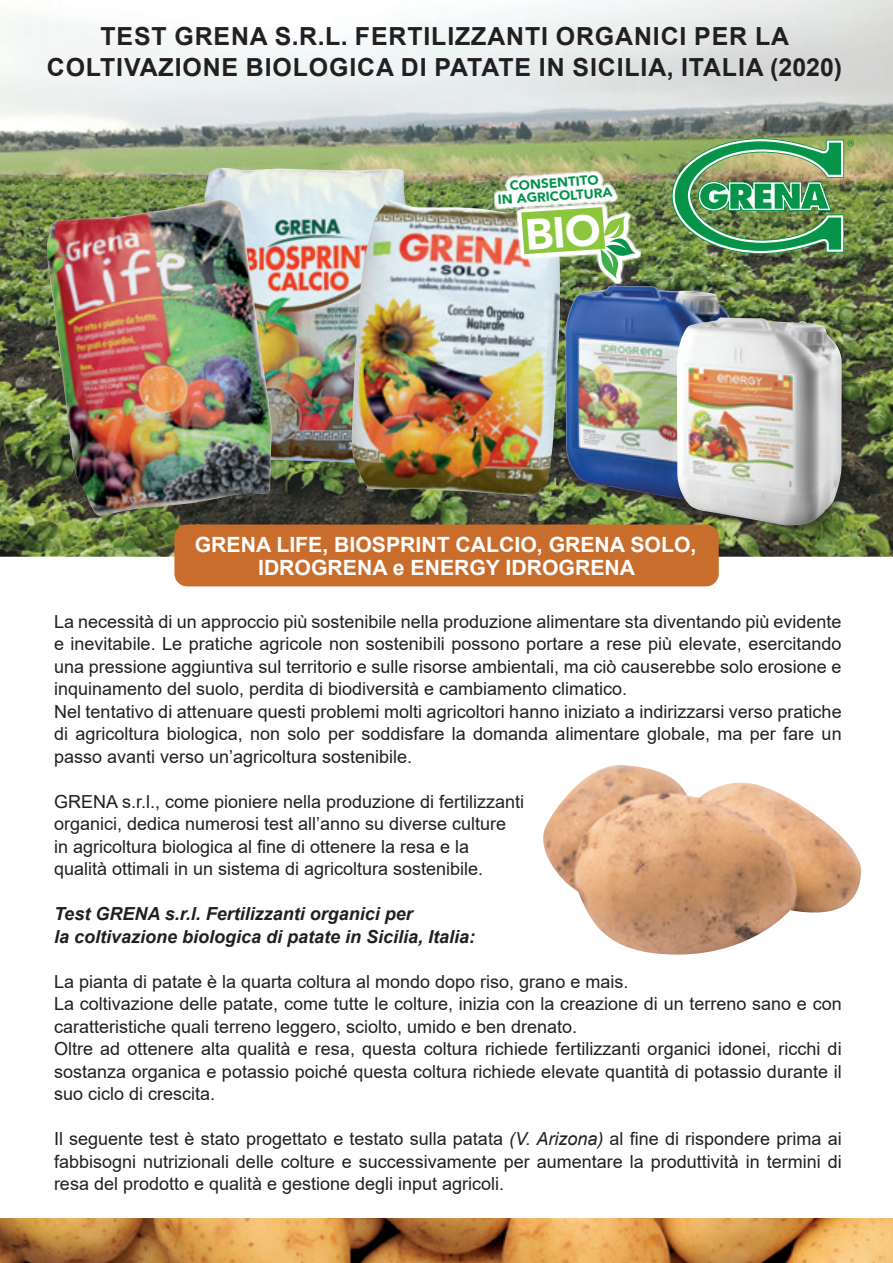
<style>
.page{position:relative;width:893px;height:1263px;background:#fff}
.page>*{position:absolute;margin:0;border:0;box-sizing:border-box;transform-origin:0 0}
.t1{font:700 24.9px "Arial";letter-spacing:.035em;color:#231f20}
.t2{font:700 21px "Arial";color:#fff}
.t3{font:18px/22.5px "Arial";color:#231f20;text-align:justify}
.t4{font:italic 700 18px "Arial";color:#231f20}
.t5{font:900 13.05px "Avenir";color:#06934a}
.s1{font-style:italic}
</style>
<div class="page">
<img style="left:0;top:0;width:893px;height:557px">
<img style="left:0;top:1218px;width:893px;height:45px">
<div style="left:174px;top:524px;width:545px;height:62px;background:#c96d2d;border-radius:13px"></div>
<img style="left:204px;top:168px;width:204px;height:299px">
<img style="left:351px;top:200px;width:209px;height:296px">
<img style="left:47px;top:200px;width:225px;height:316px">
<div style="left:563px;top:284px;width:180px;height:224px;background:#231f20;opacity:.5"></div>
<img style="left:565px;top:286px;width:169px;height:213px">
<div style="left:674px;top:315px;width:177px;height:220px;background:#231f20;opacity:.5"></div>
<img style="left:677px;top:317px;width:165px;height:208px">
<img style="left:672px;top:138px;width:182px;height:116px">
<img style="left:543px;top:765px;width:319px;height:189px">
<img style="left:494px;top:171px;width:147px;height:113px">
<img style="left:521px;top:207px;width:115px;height:72px">
<p class="t1" style="left:100px;top:18px;width:690px">TEST GRENA S.R.L. FERTILIZZANTI ORGANICI PER LA</p>
<p class="t1" style="left:47px;top:50px;width:797px">COLTIVAZIONE BIOLOGICA DI PATATE IN SICILIA, ITALIA (2020)</p>
<p class="t5" style="left:509px;top:175px;width:91px;rotate:-4deg">CONSENTITO</p>
<p class="t5" style="left:497px;top:189px;width:116px;rotate:-4deg">IN AGRICOLTURA</p>
<p class="t2" style="left:195px;top:530px;width:503px">GRENA LIFE, BIOSPRINT CALCIO, GRENA SOLO,</p>
<p class="t2" style="left:258px;top:553px;width:379px">IDROGRENA e ENERGY IDROGRENA</p>
<p class="t3" style="left:54px;top:610px;width:789px">La necessità di un approccio più sostenibile nella produzione alimentare sta diventando più evidente e inevitabile. Le pratiche agricole non sostenibili possono portare a rese più elevate, esercitando una pressione aggiuntiva sul territorio e sulle risorse ambientali, ma ciò causerebbe solo erosione e inquinamento del suolo, perdita di biodiversità e cambiamento climatico.</p>
<p class="t3" style="left:54px;top:700px;width:789px">Nel tentativo di attenuare questi problemi molti agricoltori hanno iniziato a indirizzarsi verso pratiche di agricoltura biologica, non solo per soddisfare la domanda alimentare globale, ma per fare un passo avanti verso un’agricoltura sostenibile.</p>
<p class="t3" style="left:54px;top:790px;width:472px">GRENA s.r.l., come pioniere nella produzione di fertilizzanti</p>
<p class="t3" style="left:54px;top:812px;width:454px">organici, dedica numerosi test all’anno su diverse culture</p>
<p class="t3" style="left:54px;top:835px;width:417px">in agricoltura biologica al fine di ottenere la resa e la</p>
<p class="t3" style="left:54px;top:857px;width:431px">qualità ottimali in un sistema di agricoltura sostenibile.</p>
<p class="t4" style="left:54px;top:902px;width:360px">Test GRENA s.r.l. Fertilizzanti organici per</p>
<p class="t4" style="left:54px;top:924px;width:423px">la coltivazione biologica di patate in Sicilia, Italia:</p>
<p class="t3" style="left:54px;top:970px;width:576px">La pianta di patate è la quarta coltura al mondo dopo riso, grano e mais.</p>
<p class="t3" style="left:54px;top:992px;width:789px">La coltivazione delle patate, come tutte le colture, inizia con la creazione di un terreno sano e con caratteristiche quali terreno leggero, sciolto, umido e ben drenato.</p>
<p class="t3" style="left:54px;top:1037px;width:789px">Oltre ad ottenere alta qualità e resa, questa coltura richiede fertilizzanti organici idonei, ricchi di sostanza organica e potassio poiché questa coltura richiede elevate quantità di potassio durante il suo ciclo di crescita.</p>
<p class="t3" style="left:54px;top:1127px;width:789px">Il seguente test è stato progettato e testato sulla patata <span class="s1">(V. Arizona)</span> al fine di rispondere prima ai fabbisogni nutrizionali delle colture e successivamente per aumentare la produttività in termini di resa del prodotto e qualità e gestione degli input agricoli.</p>
</div>
